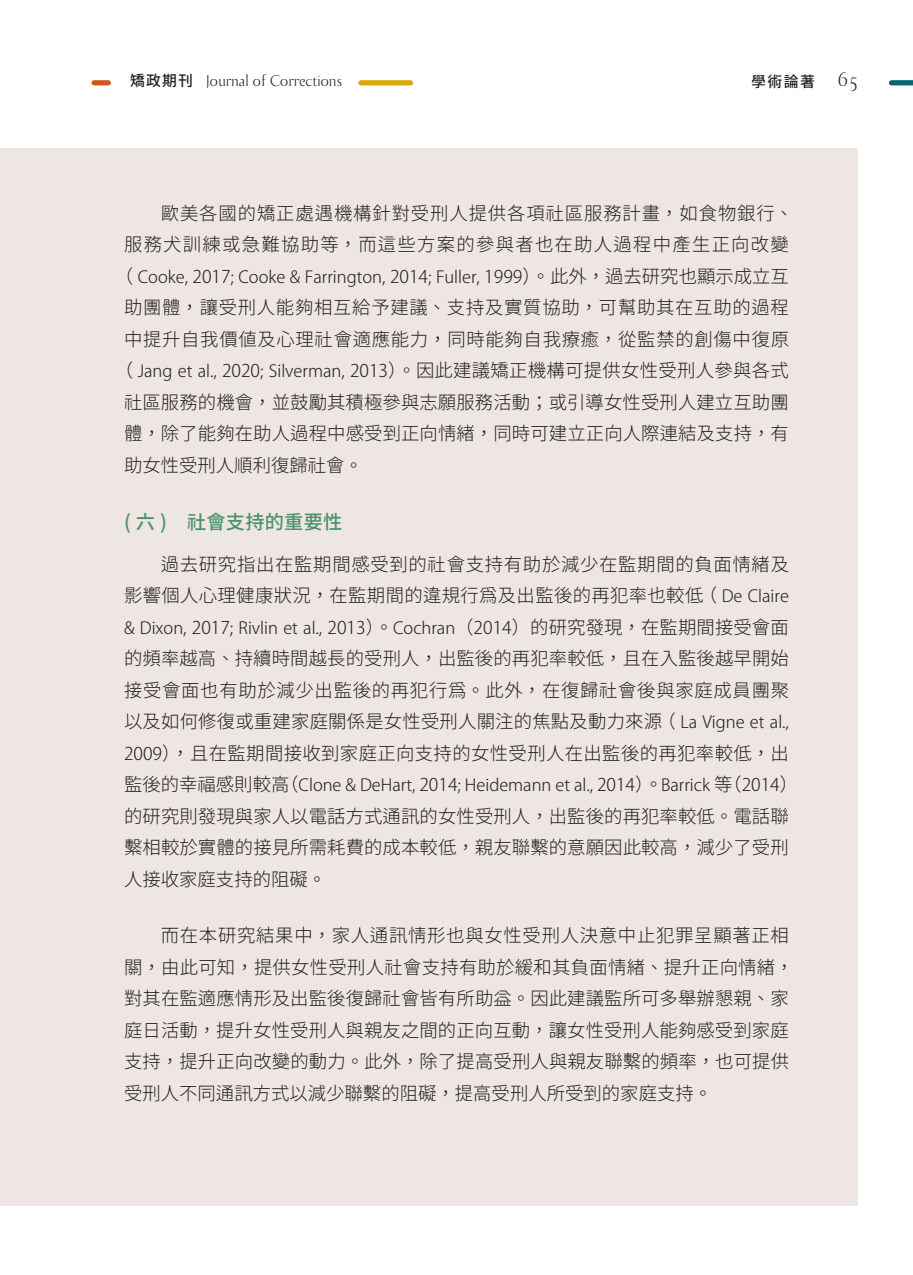
<style>
.page{position:relative;width:913px;height:1275px;background:#fff}
.page>*{position:absolute;margin:0;border:0;box-sizing:border-box;transform-origin:0 0}
.t1{font:19.25px "Gen Yo Gothic TW M";letter-spacing:.01em;color:#499269}
.t2{font:18.38px/31.5px "Gen Yo Gothic TW L";letter-spacing:.015em;color:#231f20;text-align:justify}
.t3{font:18.38px/31.5px "Gen Yo Gothic TW L";letter-spacing:.035em;color:#231f20;text-align:right}
.t4{font:18.38px/31.5px "Gen Yo Gothic TW L";letter-spacing:.07em;color:#231f20;text-align:right}
.t5{font:18.38px "Gen Yo Gothic TW L";letter-spacing:.04em;color:#231f20}
.t6{font:300 16.62px "Koz Go Pro";color:#231f20}
.t7{font:15.75px "Bodebeck LT Std";color:#231f20}
.t8{font:14.88px "Gen Yo Gothic TW M";color:#231f20}
.s1{font-family:"Gen Yo Gothic TW M";font-size:14.88px}
.s2{font-family:"Bodebeck LT Std";font-size:19.25px}
.s3{font-family:"Gen Yo Gothic TW L";font-weight:400;font-size:18.38px}
.s4{font-size:17.5px}
.s5{font-family:"Koz Go Pro";font-weight:300;font-size:16.62px}
.s6{font-family:"Koz Go Pro";font-weight:300;font-size:17.5px}
</style>
<div class="page">
<div style="left:0;top:149px;width:858px;height:1057px;background:#ede6e2"></div>
<div style="left:361px;top:80px;width:50px;height:5px;background:#dba80c"></div>
<div style="left:94px;top:80px;width:14px;height:5px;background:#d1581a"></div>
<div style="left:891px;top:80px;width:22px;height:5px;background:#006776"></div>
<p class="t7" style="left:130px;top:73px;width:213px"><span class="s1">矯政期刊</span> Journal of Corrections</p>
<p class="t8" style="left:751px;top:73px;width:108px">學術論著 <span class="s2">65</span></p>
<p class="t4" style="left:124px;top:197px;width:671px">歐美各國的矯正處遇機構針對受刑人提供各項社區服務計畫，如食物銀行、<br>服務犬訓練或急難協助等，而這些方案的參與者也在助人過程中產生正向改變</p>
<p class="t6" style="left:115px;top:266px;width:675px"><span class="s3">（</span> Cooke, <span class="s4">2017</span>; Cooke &amp; Farrington, <span class="s4">2014</span>; Fuller, <span class="s4">1999</span><span class="s3">）。此外，過去研究也顯示成立互</span></p>
<p class="t5" style="left:124px;top:297px;width:666px">助團體，讓受刑人能夠相互給予建議、支持及實質協助，可幫助其在互助的過程</p>
<p class="t3" style="left:124px;top:323px;width:666px">中提升自我價値及心理社會適應能力，同時能夠自我療癒，從監禁的創傷中復原</p>
<p class="t2" style="left:115px;top:355px;width:675px">（ <span class="s5">Jang et al.,</span> <span class="s6">2020</span><span class="s5">; Silverman,</span> <span class="s6">2013</span>）。因此建議矯正機構可提供女性受刑人參與各式</p>
<p class="t2" style="left:124px;top:386px;width:666px">社區服務的機會，並鼓勵其積極參與志願服務活動；或引導女性受刑人建立互助團</p>
<p class="t2" style="left:124px;top:418px;width:666px">體，除了能夠在助人過程中感受到正向情緒，同時可建立正向人際連結及支持，有</p>
<p class="t2" style="left:124px;top:449px;width:240px">助女性受刑人順利復歸社會。</p>
<p class="t1" style="left:124px;top:511px;width:220px">( 六 ) 社會支持的重要性</p>
<p class="t3" style="left:124px;top:549px;width:666px">過去研究指出在監期間感受到的社會支持有助於減少在監期間的負面情緒及<br>影響個人心理健康狀況，在監期間的違規行為及出監後的再犯率也較低（ <span class="s5">De Claire</span></p>
<p class="t6" style="left:124px;top:617px;width:666px">&amp; Dixon, <span class="s4">2017</span>; Rivlin et al., <span class="s4">2013</span><span class="s3">）。</span>Cochran<span class="s3">（</span><span class="s4">2014</span><span class="s3">）的研究發現，在監期間接受會面</span></p>
<p class="t2" style="left:124px;top:643px;width:666px">的頻率越高、持續時間越長的受刑人，出監後的再犯率較低，且在入監後越早開始接受會面也有助於減少出監後的再犯行為。此外，在復歸社會後與家庭成員團聚以及如何修復或重建家庭關係是女性受刑人關注的焦點及動力來源（ <span class="s5">La Vigne et al., </span><span class="s6">2009</span>），且在監期間接收到家庭正向支持的女性受刑人在出監後的再犯率較低，出</p>
<p class="t6" style="left:124px;top:774px;width:675px"><span class="s3">監後的幸福感則較高（</span>Clone &amp; DeHart, <span class="s4">2014</span>; Heidemann et al., <span class="s4">2014</span><span class="s3">）。</span>Barrick <span class="s3">等（</span><span class="s4">2014</span><span class="s3">）</span></p>
<p class="t2" style="left:124px;top:801px;width:666px">的研究則發現與家人以電話方式通訊的女性受刑人，出監後的再犯率較低。電話聯繫相較於實體的接見所需耗費的成本較低，親友聯繫的意願因此較高，減少了受刑人接收家庭支持的阻礙。</p>
<p class="t2" style="left:124px;top:920px;width:671px;text-align:left;text-indent:37px">而在本研究結果中，家人通訊情形也與女性受刑人決意中止犯罪呈顯著正相關，由此可知，提供女性受刑人社會支持有助於緩和其負面情緒、提升正向情緒，對其在監適應情形及出監後復歸社會皆有所助益。因此建議監所可多舉辦懇親、家庭日活動，提升女性受刑人與親友之間的正向互動，讓女性受刑人能夠感受到家庭支持，提升正向改變的動力。此外，除了提高受刑人與親友聯繫的頻率，也可提供受刑人不同通訊方式以減少聯繫的阻礙，提高受刑人所受到的家庭支持。</p>
</div>
